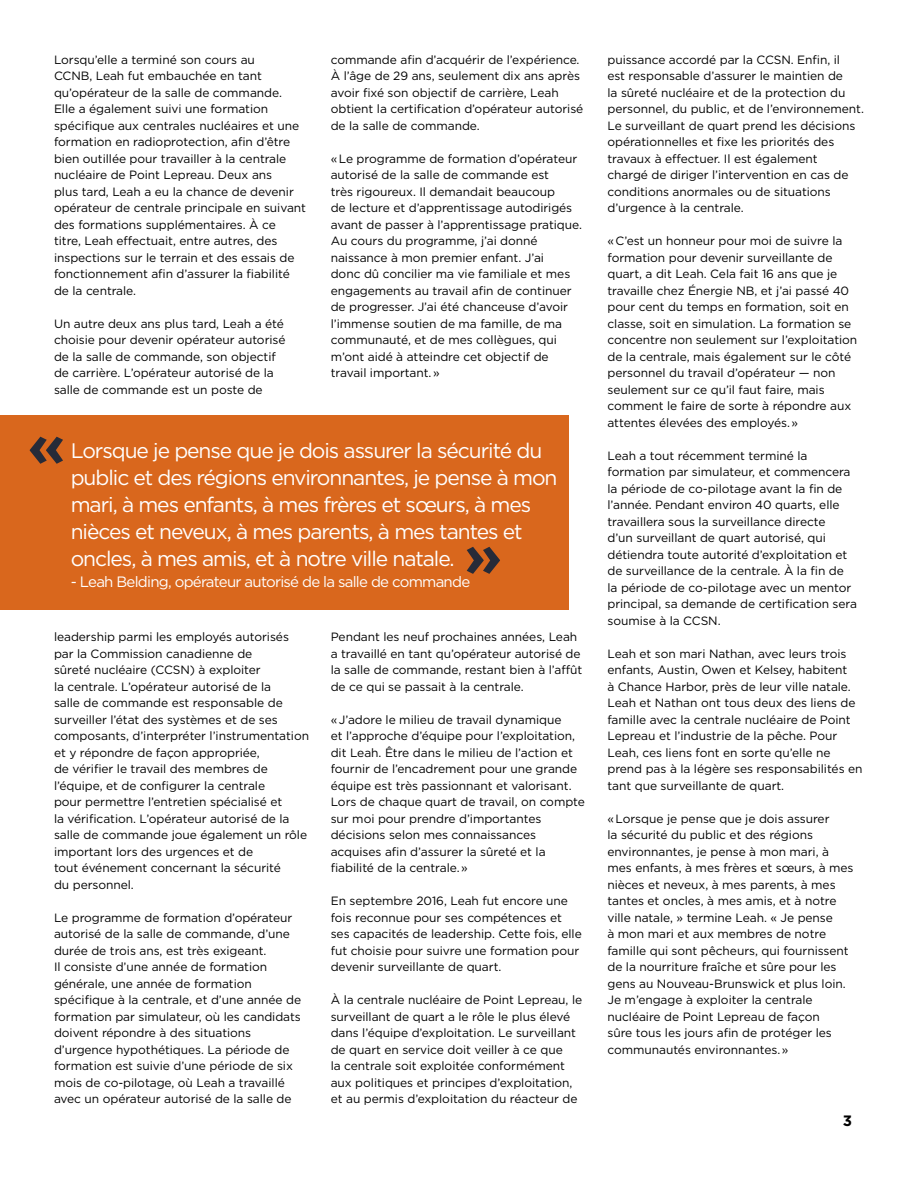
<style>
.page{position:relative;width:918px;height:1188px;background:#fff}
.page>*{position:absolute;margin:0;border:0;box-sizing:border-box;transform-origin:0 0}
.t1{font:700 60px "Gotham";color:#272b38}
.t2{font:21px/27px "Gotham";letter-spacing:-.05em;color:#fff}
.t3{font:15px "Gotham";letter-spacing:-.05em;color:#fff}
.t4{font:700 15px "Gotham";color:#000}
.t5{font:12px/16.5px "Gotham";letter-spacing:-.005em;color:#000}
</style>
<div class="page">
<div style="left:0;top:415px;width:568px;height:195px;background:#d9671d"></div>
<p class="t5" style="left:54px;top:51px;width:254px">Lorsqu’elle a terminé son cours au<br>CCNB, Leah fut embauchée en tant qu’opérateur de la salle de commande.<br>Elle a également suivi une formation spécifique aux centrales nucléaires et une formation en radioprotection, afin d’être bien outillée pour travailler à la centrale nucléaire de Point Lepreau. Deux ans<br>plus tard, Leah a eu la chance de devenir opérateur de centrale principale en suivant des formations supplémentaires. À ce<br>titre, Leah effectuait, entre autres, des inspections sur le terrain et des essais de fonctionnement afin d’assurer la fiabilité de la centrale.</p>
<p class="t5" style="left:54px;top:315px;width:233px">Un autre deux ans plus tard, Leah a été choisie pour devenir opérateur autorisé de la salle de commande, son objectif de carrière. L’opérateur autorisé de la salle de commande est un poste de</p>
<p class="t5" style="left:331px;top:51px;width:254px">commande afin d’acquérir de l’expérience.<br>À l’âge de 29 ans, seulement dix ans après avoir fixé son objectif de carrière, Leah obtient la certification d’opérateur autorisé de la salle de commande.</p>
<p class="t5" style="left:331px;top:150px;width:253px">« Le programme de formation d’opérateur autorisé de la salle de commande est<br>très rigoureux. Il demandait beaucoup<br>de lecture et d’apprentissage autodirigés avant de passer à l’apprentissage pratique.<br>Au cours du programme, j’ai donné naissance à mon premier enfant. J’ai<br>donc dû concilier ma vie familiale et mes engagements au travail afin de continuer de progresser. J’ai été chanceuse d’avoir l’immense soutien de ma famille, de ma communauté, et de mes collègues, qui m’ont aidé à atteindre cet objectif de travail important. »</p>
<h1 class="t1" style="left:27px;top:405px;width:40px">«</h1>
<h2 class="t2" style="left:71px;top:437px;width:488px">Lorsque je pense que je dois assurer la sécurité du public et des régions environnantes, je pense à mon mari, à mes enfants, à mes frères et sœurs, à mes nièces et neveux, à mes parents, à mes tantes et oncles, à mes amis, et à notre ville natale.</h2>
<p class="t3" style="left:71px;top:572px;width:401px">- Leah Belding, opérateur autorisé de la salle de commande</p>
<h1 class="t1" style="left:502px;top:605px;width:40px;rotate:-180deg">«</h1>
<p class="t5" style="left:54px;top:628px;width:257px">leadership parmi les employés autorisés par la Commission canadienne de<br>sûreté nucléaire (CCSN) à exploiter<br>la centrale. L’opérateur autorisé de la<br>salle de commande est responsable de surveiller l’état des systèmes et de ses composants, d’interpréter l’instrumentation et y répondre de façon appropriée,<br>de vérifier le travail des membres de l’équipe, et de configurer la centrale<br>pour permettre l’entretien spécialisé et<br>la vérification. L’opérateur autorisé de la salle de commande joue également un rôle important lors des urgences et de<br>tout événement concernant la sécurité<br>du personnel.</p>
<p class="t5" style="left:54px;top:909px;width:249px">Le programme de formation d’opérateur autorisé de la salle de commande, d’une durée de trois ans, est très exigeant.<br>Il consiste d’une année de formation générale, une année de formation spécifique à la centrale, et d’une année de formation par simulateur, où les candidats doivent répondre à des situations d’urgence hypothétiques. La période de formation est suivie d’une période de six mois de co-pilotage, où Leah a travaillé avec un opérateur autorisé de la salle de</p>
<p class="t5" style="left:331px;top:628px;width:253px">Pendant les neuf prochaines années, Leah a travaillé en tant qu’opérateur autorisé de la salle de commande, restant bien à l’affût de ce qui se passait à la centrale.</p>
<p class="t5" style="left:331px;top:711px;width:256px">« J’adore le milieu de travail dynamique<br>et l’approche d’équipe pour l’exploitation, dit Leah. Être dans le milieu de l’action et fournir de l’encadrement pour une grande équipe est très passionnant et valorisant.<br>Lors de chaque quart de travail, on compte sur moi pour prendre d’importantes décisions selon mes connaissances acquises afin d’assurer la sûreté et la fiabilité de la centrale. »</p>
<p class="t5" style="left:331px;top:892px;width:253px">En septembre 2016, Leah fut encore une fois reconnue pour ses compétences et ses capacités de leadership. Cette fois, elle fut choisie pour suivre une formation pour devenir surveillante de quart.</p>
<p class="t5" style="left:331px;top:991px;width:253px">À la centrale nucléaire de Point Lepreau, le surveillant de quart a le rôle le plus élevé dans l’équipe d’exploitation. Le surveillant de quart en service doit veiller à ce que<br>la centrale soit exploitée conformément aux politiques et principes d’exploitation, et au permis d’exploitation du réacteur de</p>
<p class="t5" style="left:607px;top:51px;width:258px">puissance accordé par la CCSN. Enfin, il<br>est responsable d’assurer le maintien de<br>la sûreté nucléaire et de la protection du personnel, du public, et de l’environnement.<br>Le surveillant de quart prend les décisions opérationnelles et fixe les priorités des travaux à effectuer. Il est également<br>chargé de diriger l’intervention en cas de conditions anormales ou de situations d’urgence à la centrale.</p>
<p class="t5" style="left:607px;top:232px;width:251px">« C’est un honneur pour moi de suivre la formation pour devenir surveillante de quart, a dit Leah. Cela fait 16 ans que je travaille chez Énergie NB, et j’ai passé 40 pour cent du temps en formation, soit en classe, soit en simulation. La formation se concentre non seulement sur l’exploitation de la centrale, mais également sur le côté personnel du travail d’opérateur — non seulement sur ce qu’il faut faire, mais comment le faire de sorte à répondre aux attentes élevées des employés. »</p>
<p class="t5" style="left:607px;top:447px;width:251px">Leah a tout récemment terminé la formation par simulateur, et commencera la période de co-pilotage avant la fin de l’année. Pendant environ 40 quarts, elle travaillera sous la surveillance directe<br>d’un surveillant de quart autorisé, qui détiendra toute autorité d’exploitation et de surveillance de la centrale. À la fin de<br>la période de co-pilotage avec un mentor principal, sa demande de certification sera soumise à la CCSN.</p>
<p class="t5" style="left:607px;top:645px;width:257px">Leah et son mari Nathan, avec leurs trois enfants, Austin, Owen et Kelsey, habitent<br>à Chance Harbor, près de leur ville natale.<br>Leah et Nathan ont tous deux des liens de famille avec la centrale nucléaire de Point Lepreau et l’industrie de la pêche. Pour Leah, ces liens font en sorte qu’elle ne prend pas à la légère ses responsabilités en tant que surveillante de quart.</p>
<p class="t5" style="left:607px;top:810px;width:248px">« Lorsque je pense que je dois assurer<br>la sécurité du public et des régions environnantes, je pense à mon mari, à mes enfants, à mes frères et sœurs, à mes nièces et neveux, à mes parents, à mes tantes et oncles, à mes amis, et à notre ville natale, » termine Leah. « Je pense<br>à mon mari et aux membres de notre famille qui sont pêcheurs, qui fournissent de la nourriture fraîche et sûre pour les gens au Nouveau-Brunswick et plus loin.<br>Je m’engage à exploiter la centrale nucléaire de Point Lepreau de façon<br>sûre tous les jours afin de protéger les communautés environnantes. »</p>
<p class="t4" style="left:843px;top:1111px;width:11px">3</p>
</div>
